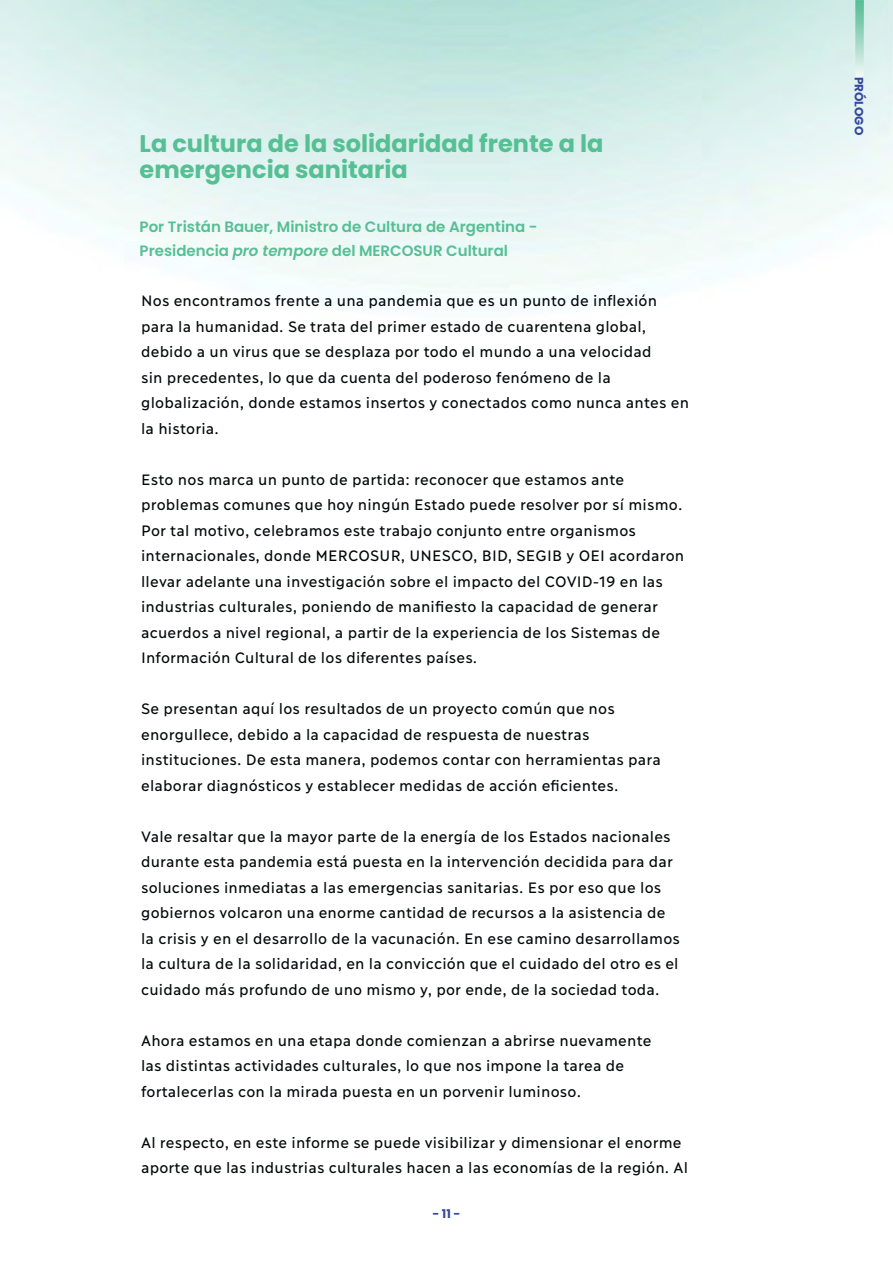
<style>
.page{position:relative;width:893px;height:1263px;background:#fff}
.page>*{position:absolute;margin:0;border:0;box-sizing:border-box;transform-origin:0 0}
.t1{font:700 24px/25.5px "Poppins";color:#56bf94}
.t2{font:15px/25.5px "Ilisarniq";letter-spacing:.015em;color:#040809}
.t3{font:600 15px/24px "Poppins";color:#56bf94}
.t4{font:700 12px "Poppins";color:#35489e}
.s1{font-style:italic}
</style>
<div class="page">
<svg style="left:854px;top:0;width:10px;height:80px"></svg>
<h1 class="t1" style="left:140px;top:131px;width:465px">La cultura de la solidaridad frente a la emergencia sanitaria</h1>
<p class="t3" style="left:140px;top:214px;width:399px">Por Tristán Bauer, Ministro de Cultura de Argentina -<br>Presidencia <span class="s1">pro tempore</span> del MERCOSUR Cultural</p>
<p class="t2" style="left:141px;top:288px;width:549px">Nos encontramos frente a una pandemia que es un punto de inflexión para la humanidad. Se trata del primer estado de cuarentena global, debido a un virus que se desplaza por todo el mundo a una velocidad<br>sin precedentes, lo que da cuenta del poderoso fenómeno de la globalización, donde estamos insertos y conectados como nunca antes en la historia.</p>
<p class="t2" style="left:141px;top:467px;width:545px">Esto nos marca un punto de partida: reconocer que estamos ante problemas comunes que hoy ningún Estado puede resolver por sí mismo.<br>Por tal motivo, celebramos este trabajo conjunto entre organismos internacionales, donde MERCOSUR, UNESCO, BID, SEGIB y OEI acordaron llevar adelante una investigación sobre el impacto del COVID-19 en las industrias culturales, poniendo de manifiesto la capacidad de generar acuerdos a nivel regional, a partir de la experiencia de los Sistemas de Información Cultural de los diferentes países.</p>
<p class="t2" style="left:141px;top:696px;width:521px">Se presentan aquí los resultados de un proyecto común que nos enorgullece, debido a la capacidad de respuesta de nuestras instituciones. De esta manera, podemos contar con herramientas para elaborar diagnósticos y establecer medidas de acción eficientes.</p>
<p class="t2" style="left:141px;top:824px;width:540px">Vale resaltar que la mayor parte de la energía de los Estados nacionales durante esta pandemia está puesta en la intervención decidida para dar soluciones inmediatas a las emergencias sanitarias. Es por eso que los gobiernos volcaron una enorme cantidad de recursos a la asistencia de la crisis y en el desarrollo de la vacunación. En ese camino desarrollamos la cultura de la solidaridad, en la convicción que el cuidado del otro es el cuidado más profundo de uno mismo y, por ende, de la sociedad toda.</p>
<p class="t2" style="left:141px;top:1028px;width:512px">Ahora estamos en una etapa donde comienzan a abrirse nuevamente las distintas actividades culturales, lo que nos impone la tarea de fortalecerlas con la mirada puesta en un porvenir luminoso.</p>
<p class="t2" style="left:141px;top:1130px;width:548px">Al respecto, en este informe se puede visibilizar y dimensionar el enorme aporte que las industrias culturales hacen a las economías de la región. Al</p>
<p class="t4" style="left:432px;top:1205px;width:30px">- 11 -</p>
<p class="t4" style="left:867px;top:77px;width:60px;rotate:90deg">PRÓLOGO</p>
</div>
